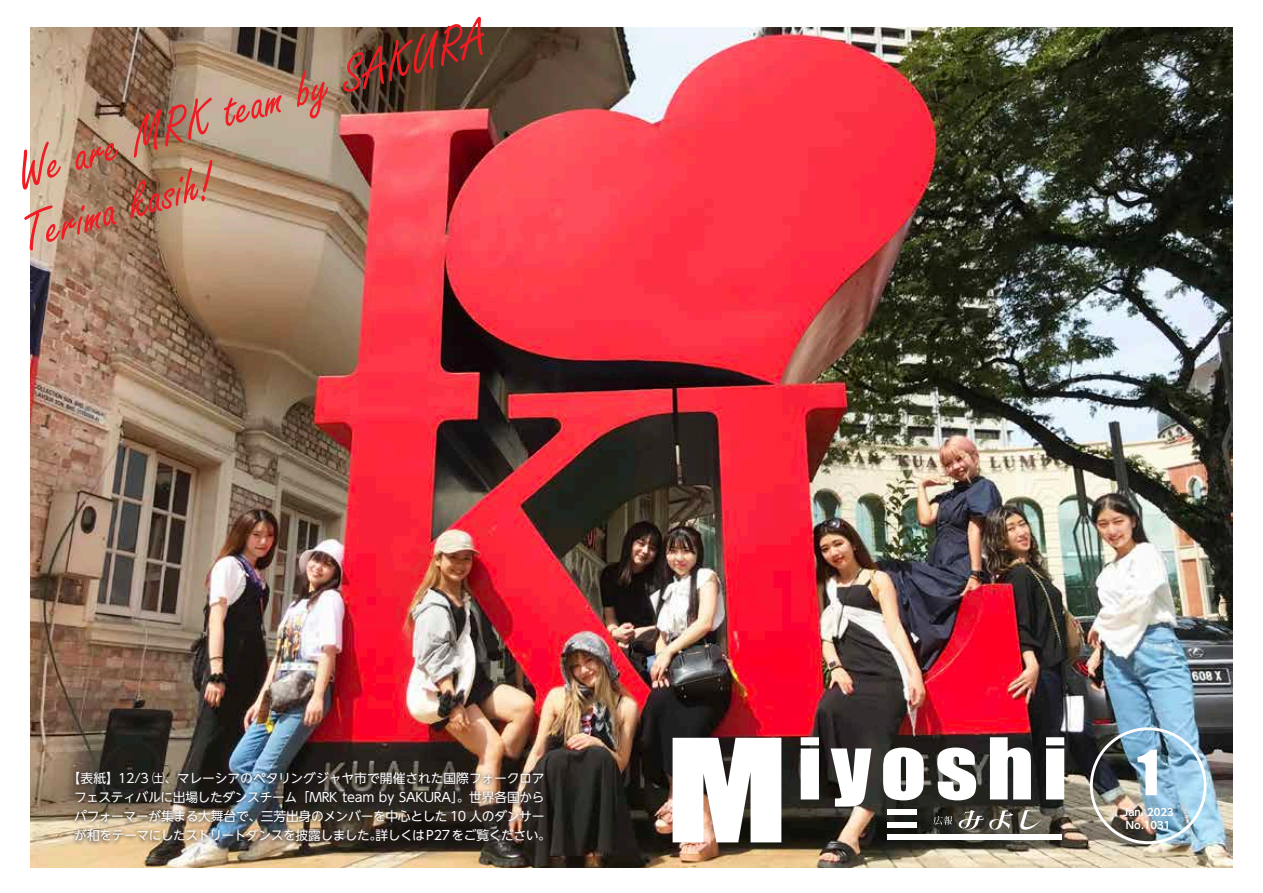
<style>
.page{position:relative;width:1263px;height:893px;background:#fff}
.page>*{position:absolute;margin:0;border:0;box-sizing:border-box;transform-origin:0 0}
.t1{font:57.6px "Impact";color:#fff}
.t2{font:55.05px/61.9px "Freestyle Script";color:#ee1d23}
.t3{font:12.75px/19.2px "UD Shin Go NT Pro";letter-spacing:-.025em;color:#fff}
.t4{font:12.75px "UD Shin Go NT Pro";letter-spacing:-.005em;color:#fff}
.t5{font:700 10.05px/12.9px "UD Shin Go NT Pro De";color:#fff;text-align:center}
</style>
<div class="page">
<img style="left:31px;top:28px;width:1202px;height:840px">
<svg style="left:673px;top:738px;width:108px;height:104px"></svg>
<div style="left:1090px;top:727px;width:116px;height:117px;border:3px solid #fff;border-radius:50%"></div>
<div style="left:71px;top:767px;width:477px;height:79px;background:#231f20;opacity:.75"></div>
<svg style="left:801px;top:737px;width:263px;height:93px"></svg>
<div style="left:887px;top:810px;width:30px;height:5px;background:#fff"></div>
<div style="left:887px;top:822px;width:30px;height:5px;background:#fff"></div>
<div style="left:887px;top:834px;width:174px;height:6px;background:#fff"></div>
<h2 class="t2" style="left:-3px;top:147px;width:501px;rotate:-16deg">We are MRK team by SAKURA<br>Terima kasih!</h2>
<p class="t4" style="left:68px;top:768px;width:478px">【表紙】12/3 ㈯、マレーシアのペタリングジャヤ市で開催された国際フォークロア</p>
<p class="t3" style="left:74px;top:787px;width:478px">フェスティバルに出場したダンスチーム「MRK team by SAKURA」。世界各国からパフォーマーが集まる大舞台で、三芳出身のメンバーを中心とした 10 人のダンサーが和をテーマにしたストリートダンスを披露しました詳しくはP27をご覧ください。</p>
<p class="t3" style="left:369px;top:826px;width:14px">。</p>
<h1 class="t1" style="left:1137px;top:728px;width:23px">1</h1>
<p class="t5" style="left:1123px;top:805px;width:52px">Jan. 2023<br>No.1031</p>
</div>
